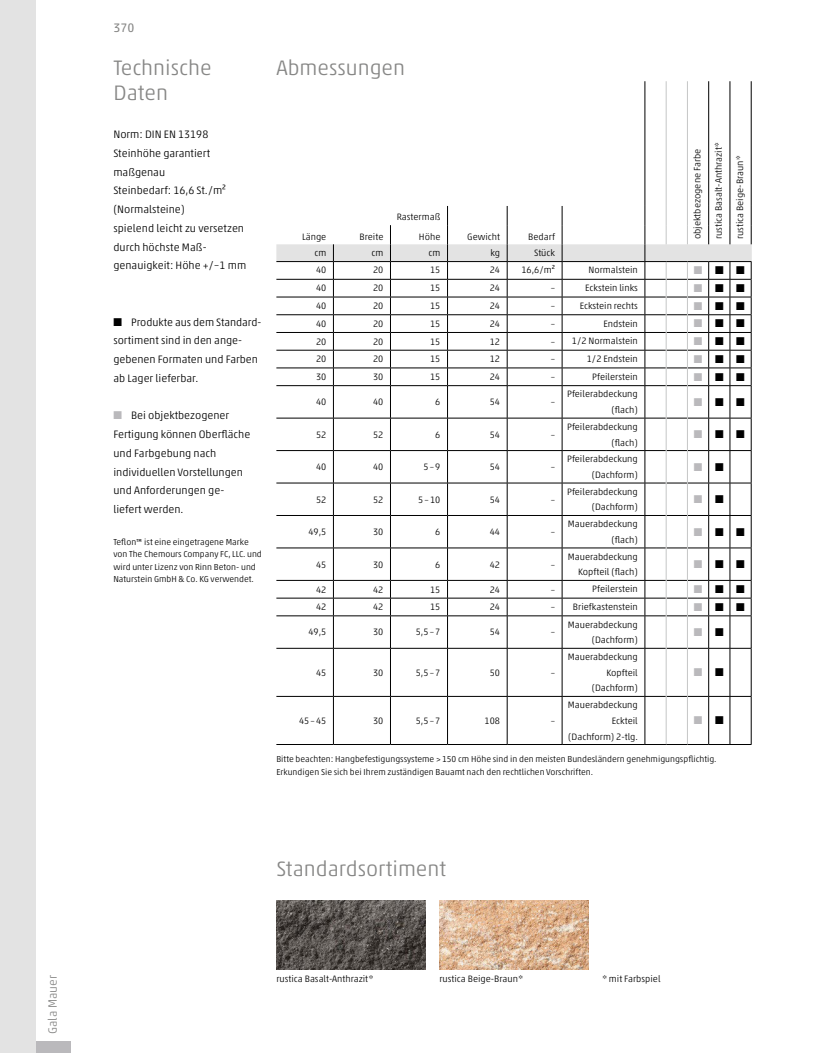
<style>
.page{position:relative;width:815px;height:1053px;background:#fff}
.page>*{position:absolute;margin:0;border:0;box-sizing:border-box;transform-origin:0 0}
.t1{font:300 21.25px "Akko Std";color:#878786}
.t2{font:12.5px "Akko Std";color:#878786}
.t3{font:300 12.25px "Akko Std";color:#878786}
.t4{font:11.25px "Zapf Dingbats Std";color:#bab9bc}
.t5{font:300 11px/18.8px "Akko Std";color:#000}
.t6{font:300 9.38px/15.6px "Akko Std";color:#000;text-align:right}
.t7{font:300 8.75px/12.5px "Akko Std";color:#000}
.s1{color:#bab9bc}
.s2{color:#000}
</style>
<div class="page">
<img style="left:276px;top:900px;width:149px;height:69px">
<img style="left:439px;top:900px;width:149px;height:69px">
<hr style="left:730px;top:81px;width:1px;height:125px;background:#000">
<hr style="left:751px;top:81px;width:1px;height:125px;background:#000">
<hr style="left:645px;top:81px;width:1px;height:125px;background:#000">
<hr style="left:666px;top:81px;width:1px;height:125px;background:#c5c6c6">
<hr style="left:687px;top:81px;width:1px;height:125px;background:#c5c6c6">
<hr style="left:708px;top:81px;width:1px;height:125px;background:#000">
<div style="left:25px;top:1040px;width:46px;height:12px;background:#bab9bc"></div>
<div style="left:0;top:0;width:35px;height:1052px;background:#e3e3e3"></div>
<svg style="left:276px;top:206px;width:476px;height:539px"></svg>
<h3 class="t3" style="left:45px;top:1033px;width:60px;rotate:-90deg">Gala Mauer</h3>
<h2 class="t2" style="left:113px;top:20px;width:22px">370</h2>
<h1 class="t1" style="left:113px;top:55px;width:100px">Technische</h1>
<h1 class="t1" style="left:276px;top:55px;width:130px">Abmessungen</h1>
<h1 class="t1" style="left:113px;top:80px;width:56px">Daten</h1>
<p class="t5" style="left:113px;top:125px;width:134px">Norm: DIN EN 13198<br>Steinhöhe garantiert maßgenau<br>Steinbedarf: 16,6 St./m² (Normalsteine)<br>spielend leicht zu versetzen durch höchste Maß&shy;genauigkeit: Höhe +/–1 mm</p>
<p class="t5" style="left:113px;top:312px;width:148px">■ Produkte aus dem Standard&shy;sortiment sind in den ange&shy;gebenen Formaten und Farben ab Lager lieferbar.</p>
<p class="t5" style="left:113px;top:406px;width:138px"><span class="s1">■</span> Bei objektbezogener<br>Fertigung können Oberfläche und Farbgebung nach individuellen Vorstellungen und Anforderungen ge&shy;liefert werden.</p>
<p class="t7" style="left:113px;top:535px;width:150px">Teflon™ ist eine eingetragene Marke von The Chemours Company FC, LLC. und wird unter Lizenz von Rinn Beton- und Naturstein GmbH &amp; Co. KG verwendet.</p>
<p class="t6" style="left:689px;top:239px;width:92px;rotate:-90deg">objektbezogene Farbe</p>
<p class="t6" style="left:711px;top:239px;width:98px;rotate:-90deg">rustica Basalt-Anthrazit*</p>
<p class="t6" style="left:732px;top:239px;width:85px;rotate:-90deg">rustica Beige-Braun*</p>
<p class="t6" style="left:397px;top:209px;width:45px">Rastermaß</p>
<p class="t6" style="left:302px;top:229px;width:26px">Länge</p>
<p class="t6" style="left:359px;top:229px;width:25px">Breite</p>
<p class="t6" style="left:419px;top:229px;width:23px">Höhe</p>
<p class="t6" style="left:467px;top:229px;width:34px">Gewicht</p>
<p class="t6" style="left:528px;top:229px;width:28px">Bedarf</p>
<p class="t6" style="left:314px;top:245px;width:13px">cm</p>
<p class="t6" style="left:372px;top:245px;width:13px">cm</p>
<p class="t6" style="left:429px;top:245px;width:13px">cm</p>
<p class="t6" style="left:490px;top:245px;width:11px">kg</p>
<p class="t6" style="left:534px;top:245px;width:22px">Stück</p>
<p class="t6" style="left:316px;top:262px;width:12px">40</p>
<p class="t6" style="left:373px;top:262px;width:12px">20</p>
<p class="t6" style="left:430px;top:262px;width:12px">15</p>
<p class="t6" style="left:490px;top:262px;width:12px">24</p>
<p class="t6" style="left:521px;top:262px;width:35px">16,6/m²</p>
<p class="t6" style="left:588px;top:262px;width:51px">Normalstein</p>
<p class="t4" style="left:694px;top:265px;width:53px">■<span class="s2">■■</span></p>
<p class="t6" style="left:316px;top:280px;width:12px">40</p>
<p class="t6" style="left:373px;top:280px;width:12px">20</p>
<p class="t6" style="left:430px;top:280px;width:12px">15</p>
<p class="t6" style="left:490px;top:280px;width:12px">24</p>
<p class="t6" style="left:551px;top:280px;width:6px">–</p>
<p class="t6" style="left:585px;top:280px;width:54px">Eckstein links</p>
<p class="t4" style="left:694px;top:283px;width:53px">■<span class="s2">■■</span></p>
<p class="t6" style="left:316px;top:298px;width:12px">40</p>
<p class="t6" style="left:373px;top:298px;width:12px">20</p>
<p class="t6" style="left:430px;top:298px;width:12px">15</p>
<p class="t6" style="left:490px;top:298px;width:12px">24</p>
<p class="t6" style="left:551px;top:298px;width:6px">–</p>
<p class="t6" style="left:580px;top:298px;width:60px">Eckstein rechts</p>
<p class="t4" style="left:694px;top:300px;width:53px">■<span class="s2">■■</span></p>
<p class="t6" style="left:316px;top:315px;width:12px">40</p>
<p class="t6" style="left:373px;top:315px;width:12px">20</p>
<p class="t6" style="left:430px;top:315px;width:12px">15</p>
<p class="t6" style="left:490px;top:315px;width:12px">24</p>
<p class="t6" style="left:603px;top:315px;width:36px">Endstein</p>
<p class="t4" style="left:694px;top:318px;width:53px">■<span class="s2">■■</span></p>
<p class="t6" style="left:316px;top:333px;width:12px">20</p>
<p class="t6" style="left:373px;top:333px;width:12px">20</p>
<p class="t6" style="left:430px;top:333px;width:12px">15</p>
<p class="t6" style="left:490px;top:333px;width:12px">12</p>
<p class="t6" style="left:551px;top:333px;width:89px">– 1/2 Normalstein</p>
<p class="t4" style="left:694px;top:336px;width:53px">■<span class="s2">■■</span></p>
<p class="t6" style="left:316px;top:351px;width:12px">20</p>
<p class="t6" style="left:373px;top:351px;width:12px">20</p>
<p class="t6" style="left:430px;top:351px;width:12px">15</p>
<p class="t6" style="left:490px;top:351px;width:12px">12</p>
<p class="t6" style="left:551px;top:351px;width:6px">–</p>
<p class="t6" style="left:587px;top:351px;width:53px">1/2 Endstein</p>
<p class="t4" style="left:694px;top:353px;width:53px">■<span class="s2">■■</span></p>
<p class="t6" style="left:316px;top:368px;width:12px">30</p>
<p class="t6" style="left:373px;top:368px;width:12px">30</p>
<p class="t6" style="left:430px;top:368px;width:12px">15</p>
<p class="t6" style="left:490px;top:368px;width:12px">24</p>
<p class="t6" style="left:592px;top:368px;width:47px">Pfeilerstein</p>
<p class="t4" style="left:694px;top:371px;width:53px">■<span class="s2">■■</span></p>
<p class="t6" style="left:316px;top:394px;width:12px">40</p>
<p class="t6" style="left:373px;top:394px;width:12px">40</p>
<p class="t6" style="left:435px;top:394px;width:7px">6</p>
<p class="t6" style="left:490px;top:394px;width:12px">54</p>
<p class="t6" style="left:551px;top:394px;width:6px">–</p>
<p class="t6" style="left:567px;top:386px;width:72px">Pfeilerabdeckung (flach)</p>
<p class="t4" style="left:694px;top:396px;width:53px">■<span class="s2">■■</span></p>
<p class="t6" style="left:316px;top:426px;width:12px">52</p>
<p class="t6" style="left:373px;top:426px;width:12px">52</p>
<p class="t6" style="left:435px;top:426px;width:7px">6</p>
<p class="t6" style="left:490px;top:426px;width:12px">54</p>
<p class="t6" style="left:567px;top:419px;width:72px">Pfeilerabdeckung (flach)</p>
<p class="t4" style="left:694px;top:429px;width:53px">■<span class="s2">■■</span></p>
<p class="t6" style="left:316px;top:459px;width:12px">40</p>
<p class="t6" style="left:373px;top:459px;width:12px">40</p>
<p class="t6" style="left:423px;top:459px;width:19px">5–9</p>
<p class="t6" style="left:490px;top:459px;width:12px">54</p>
<p class="t6" style="left:551px;top:459px;width:6px">–</p>
<p class="t6" style="left:567px;top:451px;width:72px">Pfeilerabdeckung (Dachform)</p>
<p class="t6" style="left:316px;top:491px;width:12px">52</p>
<p class="t6" style="left:373px;top:491px;width:12px">52</p>
<p class="t6" style="left:418px;top:491px;width:24px">5–10</p>
<p class="t6" style="left:490px;top:491px;width:12px">54</p>
<p class="t6" style="left:567px;top:483px;width:72px">Pfeilerabdeckung (Dachform)</p>
<p class="t6" style="left:308px;top:524px;width:19px">49,5</p>
<p class="t6" style="left:373px;top:524px;width:12px">30</p>
<p class="t6" style="left:435px;top:524px;width:7px">6</p>
<p class="t6" style="left:490px;top:524px;width:12px">44</p>
<p class="t6" style="left:551px;top:524px;width:6px">–</p>
<p class="t6" style="left:568px;top:516px;width:71px">Mauerabdeckung (flach)</p>
<p class="t4" style="left:694px;top:526px;width:53px">■<span class="s2">■■</span></p>
<p class="t6" style="left:316px;top:556px;width:12px">45</p>
<p class="t6" style="left:373px;top:556px;width:12px">30</p>
<p class="t6" style="left:435px;top:556px;width:7px">6</p>
<p class="t6" style="left:490px;top:556px;width:12px">42</p>
<p class="t6" style="left:568px;top:548px;width:71px">Mauerabdeckung<br>Kopfteil (flach)</p>
<p class="t4" style="left:694px;top:558px;width:53px">■<span class="s2">■■</span></p>
<p class="t6" style="left:316px;top:581px;width:12px">42</p>
<p class="t6" style="left:373px;top:581px;width:12px">42</p>
<p class="t6" style="left:430px;top:581px;width:12px">15</p>
<p class="t6" style="left:490px;top:581px;width:12px">24</p>
<p class="t6" style="left:592px;top:581px;width:47px">Pfeilerstein</p>
<p class="t4" style="left:694px;top:584px;width:53px">■<span class="s2">■■</span></p>
<p class="t6" style="left:316px;top:598px;width:12px">42</p>
<p class="t6" style="left:373px;top:598px;width:12px">42</p>
<p class="t6" style="left:430px;top:598px;width:12px">15</p>
<p class="t6" style="left:490px;top:598px;width:12px">24</p>
<p class="t6" style="left:551px;top:598px;width:89px">– Briefkastenstein</p>
<p class="t4" style="left:694px;top:601px;width:53px">■<span class="s2">■■</span></p>
<p class="t6" style="left:308px;top:624px;width:19px">49,5</p>
<p class="t6" style="left:373px;top:624px;width:12px">30</p>
<p class="t6" style="left:416px;top:624px;width:26px">5,5–7</p>
<p class="t6" style="left:490px;top:624px;width:12px">54</p>
<p class="t6" style="left:551px;top:624px;width:6px">–</p>
<p class="t6" style="left:568px;top:616px;width:71px">Mauerabdeckung (Dachform)</p>
<p class="t6" style="left:316px;top:664px;width:12px">45</p>
<p class="t6" style="left:373px;top:664px;width:12px">30</p>
<p class="t6" style="left:416px;top:664px;width:26px">5,5–7</p>
<p class="t6" style="left:490px;top:664px;width:12px">50</p>
<p class="t6" style="left:568px;top:649px;width:71px">Mauerabdeckung<br>Kopfteil (Dachform)</p>
<p class="t6" style="left:568px;top:697px;width:72px">Mauerabdeckung<br>Eckteil (Dachform) 2-tlg.</p>
<p class="t7" style="left:276px;top:752px;width:442px">Bitte beachten: Hangbefestigungssysteme &gt;150 cm Höhe sind in den meisten Bundesländern genehmigungspflichtig.<br>Erkundigen Sie sich bei Ihrem zuständigen Bauamt nach den rechtlichen Vorschriften.</p>
<p class="t6" style="left:299px;top:712px;width:29px">45–45</p>
<p class="t6" style="left:373px;top:712px;width:12px">30</p>
<p class="t6" style="left:416px;top:712px;width:26px">5,5–7</p>
<p class="t6" style="left:485px;top:712px;width:17px">108</p>
<h1 class="t1" style="left:276px;top:855px;width:171px">Standardsortiment</h1>
<p class="t6" style="left:276px;top:971px;width:98px">rustica Basalt-Anthrazit*</p>
<p class="t6" style="left:439px;top:971px;width:85px">rustica Beige-Braun*</p>
<p class="t6" style="left:602px;top:971px;width:60px">* mit Farbspiel</p>
</div>
